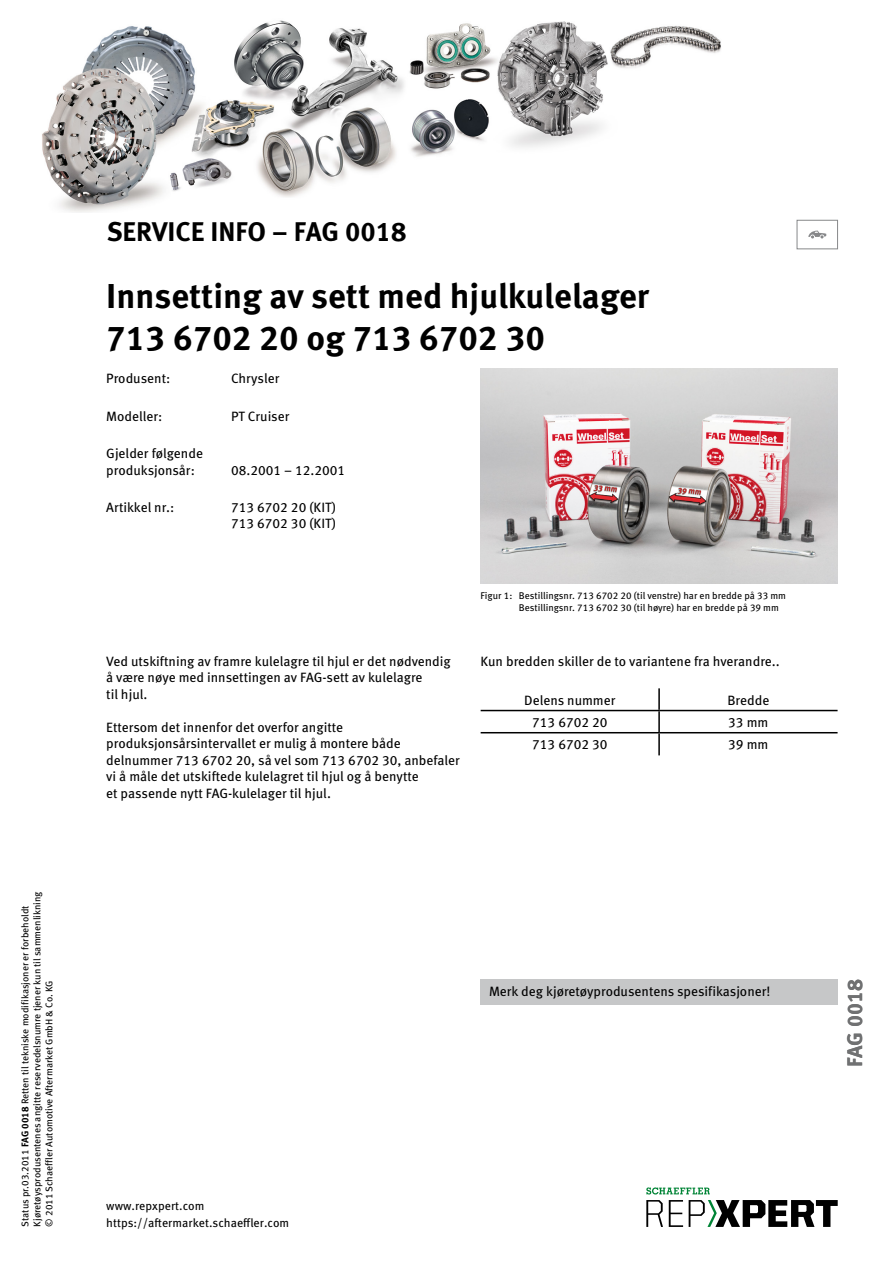
<style>
.page{position:relative;width:893px;height:1263px;background:#fff}
.page>*{position:absolute;margin:0;border:0;box-sizing:border-box;transform-origin:0 0}
.t1{font:700 34.5px/41.4px "Meta Pro";color:#000}
.t2{font:700 27px "Meta Pro";color:#000}
.t3{font:700 21px "Meta Pro";color:#707172}
.t4{font:13.5px/16.5px "Meta Pro";color:#000}
.t5{font:12px/16.5px "Meta Pro";color:#000}
.t6{font:9.75px/12px "Meta Pro";color:#000}
.s1{font-weight:700}
</style>
<div class="page">
<img style="left:480px;top:369px;width:358px;height:214px">
<hr style="left:658px;top:688px;width:2px;height:22px;background:#000">
<hr style="left:658px;top:711px;width:2px;height:21px;background:#000">
<hr style="left:658px;top:733px;width:2px;height:22px;background:#000">
<hr style="left:481px;top:710px;width:178px;height:1px;background:#000">
<hr style="left:659px;top:710px;width:179px;height:1px;background:#000">
<hr style="left:481px;top:732px;width:178px;height:1px;background:#000">
<hr style="left:659px;top:732px;width:179px;height:1px;background:#000">
<div style="left:480px;top:980px;width:358px;height:25px;background:#c6c7c8"></div>
<div style="left:797px;top:220px;width:41px;height:29px;border:1px solid #87888a"></div>
<svg style="left:808px;top:231px;width:18px;height:7px"></svg>
<img style="left:42px;top:20px;width:679px;height:192px">
<svg style="left:646px;top:1200px;width:17px;height:27px"></svg>
<svg style="left:669px;top:1200px;width:14px;height:27px"></svg>
<svg style="left:689px;top:1200px;width:149px;height:27px"></svg>
<svg style="left:646px;top:1187px;width:64px;height:7px"></svg>
<p class="t6" style="left:19px;top:1226px;width:337px;rotate:-90deg">Status pr.03.2011 <span class="s1">FAG 0018</span> Retten til tekniske modifikasjoner er forbeholdt<br>Kjøretøysprodusentenes angitte reservedelsnumre tjener kun til sammenlikning © 2011 Schaeffler Automotive Aftermarket GmbH &amp; Co. KG</p>
<h2 class="t2" style="left:107px;top:210px;width:301px">SERVICE INFO – FAG 0018</h2>
<h1 class="t1" style="left:106px;top:273px;width:544px">Innsetting av sett med hjulkulelager<br>713 6702 20 og 713 6702 30</h1>
<p class="t4" style="left:106px;top:369px;width:66px">Produsent:</p>
<p class="t4" style="left:231px;top:369px;width:50px">Chrysler</p>
<p class="t4" style="left:106px;top:407px;width:58px">Modeller:</p>
<p class="t4" style="left:231px;top:407px;width:60px">PT Cruiser</p>
<p class="t4" style="left:106px;top:444px;width:98px">Gjelder følgende produksjonsår:</p>
<p class="t4" style="left:231px;top:461px;width:116px">08.2001 – 12.2001</p>
<p class="t4" style="left:106px;top:498px;width:70px">Artikkel nr.:</p>
<p class="t4" style="left:231px;top:498px;width:106px">713 6702 20 (KIT)<br>713 6702 30 (KIT)</p>
<p class="t4" style="left:106px;top:652px;width:346px">Ved utskiftning av framre kulelagre til hjul er det nødvendig å være nøye med innsettingen av FAG-sett av kulelagre<br>til hjul.</p>
<p class="t4" style="left:106px;top:718px;width:355px">Ettersom det innenfor det overfor angitte produksjonsårsintervallet er mulig å montere både delnummer 713 6702 20, så vel som 713 6702 30, anbefaler vi å måle det utskiftede kulelagret til hjul og å benytte<br>et passende nytt FAG-kulelager til hjul.</p>
<p class="t6" style="left:519px;top:588px;width:269px;line-height:12.8px;text-indent:-38px">Figur 1: Bestillingsnr. 713 6702 20 (til venstre) har en bredde på 33 mm<br>Bestillingsnr. 713 6702 30 (til høyre) har en bredde på 39 mm</p>
<p class="t4" style="left:481px;top:652px;width:301px">Kun bredden skiller de to variantene fra hverandre..</p>
<p class="t4" style="left:524px;top:691px;width:93px">Delens nummer</p>
<p class="t4" style="left:727px;top:691px;width:43px">Bredde</p>
<p class="t4" style="left:532px;top:713px;width:77px">713 6702 20</p>
<p class="t4" style="left:728px;top:713px;width:42px">33 mm</p>
<p class="t4" style="left:532px;top:735px;width:77px">713 6702 30</p>
<p class="t4" style="left:728px;top:735px;width:42px">39 mm</p>
<p class="t4" style="left:489px;top:982px;width:283px">Merk deg kjøretøyprodusentens spesifikasjoner!</p>
<p class="t5" style="left:106px;top:1197px;width:184px">www.repxpert.com https://aftermarket.schaeffler.com</p>
<h3 class="t3" style="left:838px;top:1067px;width:89px;rotate:-90deg">FAG 0018</h3>
</div>
